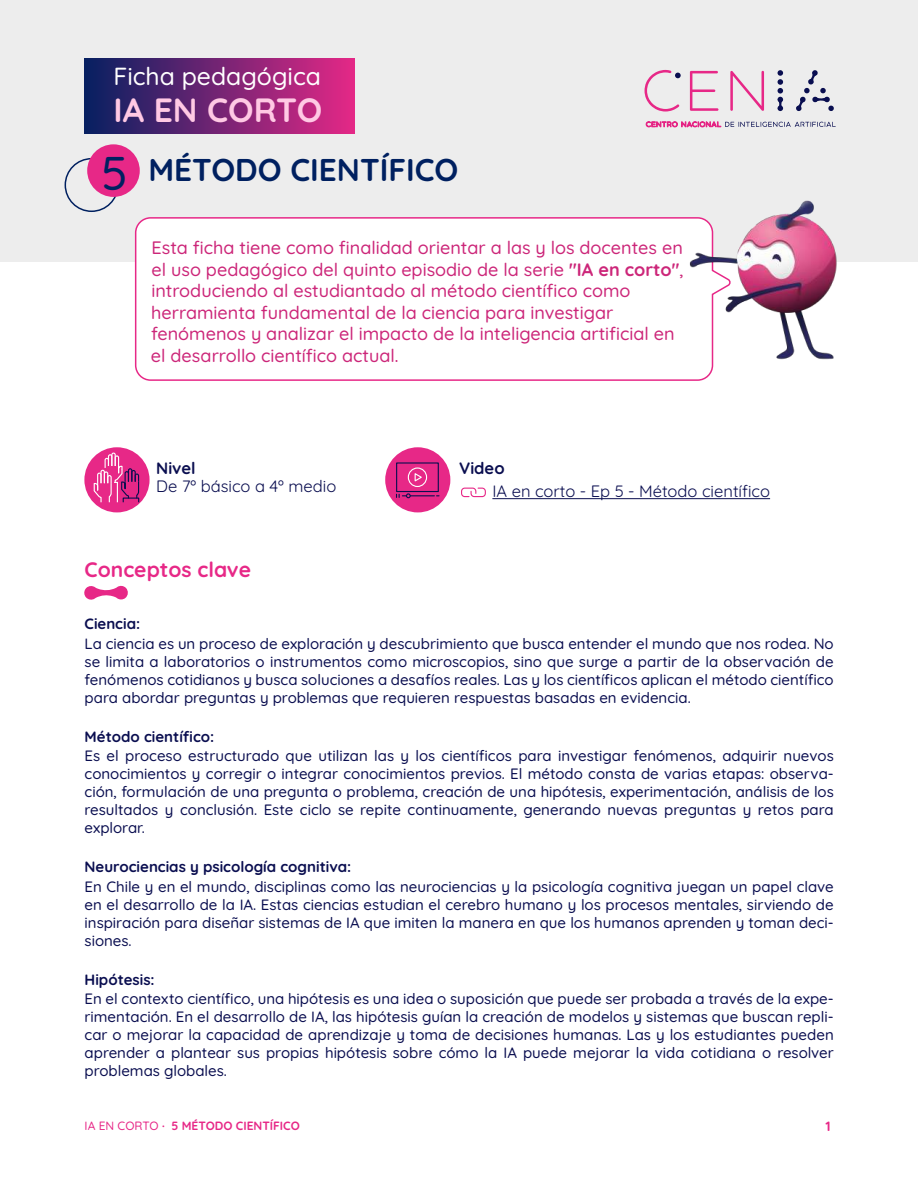
<style>
.page{position:relative;width:918px;height:1188px;background:#fff}
.page>*{position:absolute;margin:0;border:0;box-sizing:border-box;transform-origin:0 0}
.t1{font:700 33.6px "Quicksand";color:#ffc9e4}
.t2{font:700 31.5px "Quicksand";color:#002060}
.t3{font:500 24.75px "Quicksand";color:#fff}
.t4{font:700 21px "Quicksand";color:#e72887}
.t5{font:500 18px/21.6px "Quicksand";color:#cc2679}
.t6{font:16.5px "Quicksand";color:#0a0e50}
.t7{font:700 16.5px "Quicksand";color:#0a0e50}
.t8{font:500 15px/18px "Quicksand";color:#0a0e50;text-align:justify}
.t9{font:700 15px "Quicksand";color:#0a0e50}
.t10{font:700 13.5px "Quicksand";color:#e72887}
.t11{font:700 12px "Quicksand";color:#e72887}
.s1{font-weight:500;font-size:47.55px}
.s2{font-weight:700}
.s3{font-weight:500}
</style>
<div class="page">
<div style="left:0;top:0;width:918px;height:262px;background:#ededed"></div>
<svg style="left:646px;top:121px;width:190px;height:7px"></svg>
<svg style="left:778px;top:70px;width:5px;height:41px"></svg>
<svg style="left:796px;top:70px;width:38px;height:41px"></svg>
<svg style="left:690px;top:71px;width:28px;height:40px"></svg>
<svg style="left:730px;top:71px;width:34px;height:40px"></svg>
<svg style="left:645px;top:70px;width:36px;height:42px"></svg>
<div style="left:85px;top:58px;width:270px;height:75px;background:linear-gradient(to right,#062061,#e42886)"></div>
<div style="left:65px;top:158px;width:54px;height:54px;border:2px solid #002060;border-radius:50%"></div>
<div style="left:87px;top:144px;width:53px;height:53px;background:#e72887;border-radius:50%"></div>
<svg style="left:134px;top:217px;width:543px;height:164px"></svg>
<img style="left:677px;top:200px;width:160px;height:181px">
<hr style="left:492px;top:498px;width:278px;height:1px;background:#0a0e50">
<svg style="left:84px;top:585px;width:44px;height:15px"></svg>
<div style="left:385px;top:447px;width:65px;height:65px;background:#e72887;border-radius:50%"></div>
<div style="left:396px;top:462px;width:43px;height:30px;border:1px solid #0a0e50"></div>
<svg style="left:414px;top:473px;width:8px;height:9px"></svg>
<svg style="left:396px;top:493px;width:43px;height:5px"></svg>
<div style="left:408px;top:467px;width:19px;height:20px;border:1px solid #fff;border-radius:50%"></div>
<div style="left:84px;top:447px;width:66px;height:65px;background:#e72887;border-radius:50%"></div>
<svg style="left:93px;top:452px;width:47px;height:51px"></svg>
<svg style="left:461px;top:487px;width:25px;height:11px"></svg>
<h3 class="t3" style="left:113px;top:57px;width:209px">Ficha pedagógica</h3>
<h1 class="t1" style="left:114px;top:82px;width:210px">IA EN CORTO</h1>
<h2 class="t2" style="left:101px;top:144px;width:359px"><span class="s1">5</span> MÉTODO CIENTÍFICO</h2>
<p class="t5" style="left:151px;top:235px;width:534px">Esta ficha tiene como finalidad orientar a las y los docentes en el uso pedagógico del quinto episodio de la serie <span class="s2">"IA en corto"</span>, introduciendo al estudiantado al método científico como herramienta fundamental de la ciencia para investigar fenómenos y analizar el impacto de la inteligencia artificial en el desarrollo científico actual.</p>
<p class="t7" style="left:156px;top:454px;width:41px">Nivel</p>
<p class="t7" style="left:459px;top:454px;width:47px">Video</p>
<p class="t6" style="left:156px;top:474px;width:182px">De 7º básico a 4º medio</p>
<p class="t6" style="left:492px;top:478px;width:279px">IA en corto - Ep 5 - Método científico</p>
<h3 class="t4" style="left:85px;top:552px;width:168px">Conceptos clave</h3>
<p class="t9" style="left:85px;top:611px;width:57px">Ciencia:</p>
<p class="t8" style="left:85px;top:633px;width:751px">La ciencia es un proceso de exploración y descubrimiento que busca entender el mundo que nos rodea. No se limita a laboratorios o instrumentos como microscopios, sino que surge a partir de la observación de fenómenos cotidianos y busca soluciones a desafíos reales. Las y los científicos aplican el método científico para abordar preguntas y problemas que requieren respuestas basadas en evidencia.</p>
<p class="t9" style="left:85px;top:724px;width:131px">Método científico:</p>
<p class="t8" style="left:85px;top:745px;width:751px">Es el proceso estructurado que utilizan las y los científicos para investigar fenómenos, adquirir nuevos conocimientos y corregir o integrar conocimientos previos. El método consta de varias etapas: observa&shy;ción, formulación de una pregunta o problema, creación de una hipótesis, experimentación, análisis de los resultados y conclusión. Este ciclo se repite continuamente, generando nuevas preguntas y retos para explorar.</p>
<p class="t9" style="left:85px;top:854px;width:268px">Neurociencias y psicología cognitiva:</p>
<p class="t8" style="left:85px;top:876px;width:751px">En Chile y en el mundo, disciplinas como las neurociencias y la psicología cognitiva juegan un papel clave en el desarrollo de la IA. Estas ciencias estudian el cerebro humano y los procesos mentales, sirviendo de inspiración para diseñar sistemas de IA que imiten la manera en que los humanos aprenden y toman deci&shy;siones.</p>
<p class="t9" style="left:85px;top:967px;width:72px">Hipótesis:</p>
<p class="t8" style="left:85px;top:988px;width:751px">En el contexto científico, una hipótesis es una idea o suposición que puede ser probada a través de la expe&shy;rimentación. En el desarrollo de IA, las hipótesis guían la creación de modelos y sistemas que buscan repli&shy;car o mejorar la capacidad de aprendizaje y toma de decisiones humanas. Las y los estudiantes pueden aprender a plantear sus propias hipótesis sobre cómo la IA puede mejorar la vida cotidiana o resolver problemas globales.</p>
<p class="t11" style="left:85px;top:1116px;width:217px"><span class="s3">IA EN CORTO</span> · 5 MÉTODO CIENTÍFICO</p>
<p class="t10" style="left:825px;top:1115px;width:7px">1</p>
</div>
